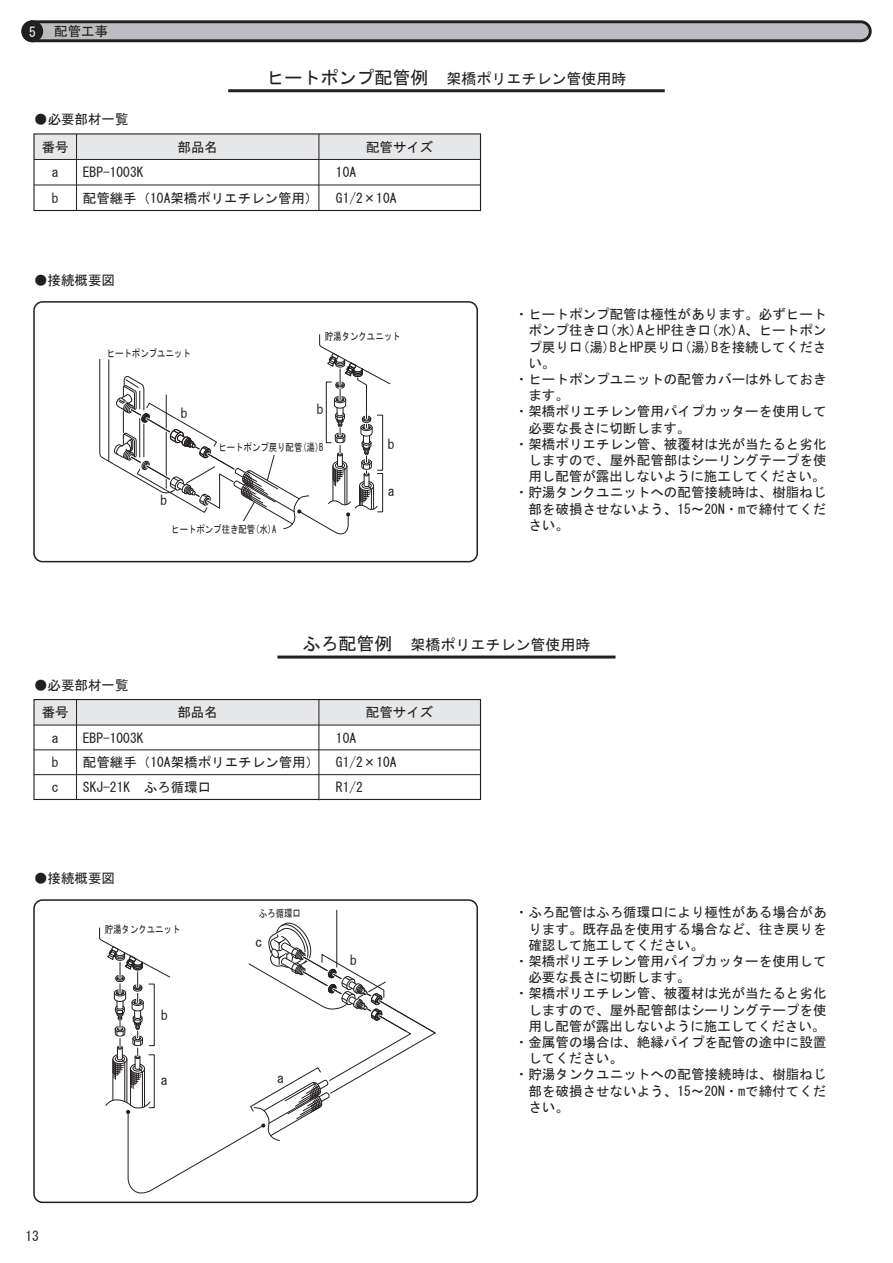
<style>
.page{position:relative;width:893px;height:1263px;background:#fff}
.page>*{position:absolute;margin:0;border:0;box-sizing:border-box;transform-origin:0 0}
.t1{font:15px "MS Gothic";color:#231f20}
.t2{font:13.5px "MS Gothic";letter-spacing:.005em;color:#231f20}
.t3{font:13.5px "MS Gothic";color:#fff}
.t4{font:10.5px "MS Gothic";color:#231f20;scale:.8 1}
.s1{font-size:18px}
</style>
<div class="page">
<hr style="left:336px;top:910px;width:1px;height:57px;background:#231f20">
<svg style="left:99px;top:919px;width:337px;height:275px"></svg>
<div style="left:34px;top:134px;width:446px;height:25px;background:#e6e7e9"></div>
<hr style="left:228px;top:89px;width:437px;height:3px;background:#231f20">
<hr style="left:34px;top:159px;width:446px;height:1px;background:#231f20">
<hr style="left:34px;top:185px;width:446px;height:1px;background:#231f20">
<hr style="left:34px;top:210px;width:446px;height:1px;background:#231f20">
<hr style="left:76px;top:134px;width:1px;height:76px;background:#231f20">
<hr style="left:319px;top:134px;width:1px;height:76px;background:#231f20">
<div style="left:33px;top:301px;width:445px;height:261px;border:2px solid #231f20;border-radius:9px"></div>
<div style="left:34px;top:699px;width:446px;height:26px;background:#e6e7e9"></div>
<hr style="left:277px;top:655px;width:339px;height:3px;background:#231f20">
<div style="left:33px;top:699px;width:448px;height:101px;border:1px solid #231f20"></div>
<hr style="left:34px;top:725px;width:446px;height:1px;background:#231f20">
<hr style="left:34px;top:749px;width:446px;height:1px;background:#231f20">
<hr style="left:76px;top:699px;width:1px;height:101px;background:#231f20">
<hr style="left:319px;top:699px;width:1px;height:101px;background:#231f20">
<div style="left:33px;top:899px;width:445px;height:304px;border:2px solid #231f20;border-radius:9px"></div>
<hr style="left:34px;top:774px;width:446px;height:1px;background:#231f20">
<svg style="left:99px;top:334px;width:292px;height:201px"></svg>
<svg style="left:23px;top:20px;width:849px;height:22px;background:#969598"></svg>
<div style="left:21px;top:20px;width:22px;height:22px;background:#231f20;border-radius:50%"></div>
<p class="t3" style="left:29px;top:25px;width:8px">5</p>
<p class="t2" style="left:54px;top:25px;width:55px">配管工事</p>
<p class="t2" style="left:34px;top:112px;width:96px">●必要部材一覧</p>
<p class="t1" style="left:266px;top:71px;width:361px"><span class="s1">ヒートポンプ配管例　</span>架橋ポリエチレン管使用時</p>
<p class="t2" style="left:42px;top:140px;width:28px">番号</p>
<p class="t2" style="left:178px;top:140px;width:42px">部品名</p>
<p class="t2" style="left:366px;top:140px;width:69px">配管サイズ</p>
<p class="t2" style="left:52px;top:165px;width:8px">a</p>
<p class="t2" style="left:83px;top:165px;width:62px">EBP-1003K</p>
<p class="t2" style="left:336px;top:165px;width:22px">10A</p>
<p class="t2" style="left:52px;top:191px;width:8px">b</p>
<p class="t2" style="left:83px;top:191px;width:237px">配管継手（10A架橋ポリエチレン管用）</p>
<p class="t2" style="left:336px;top:191px;width:62px">G1/2×10A</p>
<p class="t2" style="left:34px;top:273px;width:82px">●接続概要図</p>
<p class="t4" style="left:107px;top:348px;width:106px">ヒートポンプユニット</p>
<p class="t2" style="left:181px;top:406px;width:8px">b</p>
<p class="t2" style="left:160px;top:493px;width:8px">b</p>
<p class="t4" style="left:325px;top:331px;width:96px">貯湯タンクユニット</p>
<p class="t2" style="left:317px;top:402px;width:8px">b</p>
<p class="t4" style="left:218px;top:442px;width:143px">ヒートポンプ戻り配管(湯)B　</p>
<p class="t2" style="left:388px;top:437px;width:8px">b</p>
<p class="t2" style="left:388px;top:484px;width:8px">a</p>
<p class="t4" style="left:171px;top:524px;width:143px">ヒートポンプ往き配管(水)A　</p>
<p class="t2" style="left:515px;top:308px;width:313px">・ヒートポンプ配管は極性があります。必ずヒート</p>
<p class="t2" style="left:528px;top:324px;width:300px">ポンプ往き口(水)AとHP往き口(水)A、ヒートポン</p>
<p class="t2" style="left:528px;top:340px;width:300px">プ戻り口(湯)BとHP戻り口(湯)Bを接続してくださ</p>
<p class="t2" style="left:528px;top:356px;width:42px">い。　</p>
<p class="t2" style="left:515px;top:372px;width:313px">・ヒートポンプユニットの配管カバーは外しておき</p>
<p class="t2" style="left:528px;top:389px;width:42px">ます。</p>
<p class="t2" style="left:515px;top:405px;width:313px">・架橋ポリエチレン管用パイプカッターを使用して</p>
<p class="t2" style="left:528px;top:421px;width:163px">必要な長さに切断します。</p>
<p class="t2" style="left:515px;top:437px;width:313px">・架橋ポリエチレン管、被覆材は光が当たると劣化</p>
<p class="t2" style="left:528px;top:453px;width:300px">しますので、屋外配管部はシーリングテープを使</p>
<p class="t2" style="left:528px;top:470px;width:298px">用し配管が露出しないように施工してください。</p>
<p class="t2" style="left:515px;top:486px;width:313px">・貯湯タンクユニットへの配管接続時は、樹脂ねじ</p>
<p class="t2" style="left:528px;top:502px;width:299px">部を破損させないよう、15～20N・mで締付てくだ</p>
<p class="t2" style="left:528px;top:518px;width:42px">さい。</p>
<p class="t2" style="left:34px;top:678px;width:96px">●必要部材一覧</p>
<p class="t1" style="left:302px;top:637px;width:289px"><span class="s1">ふろ配管例　</span>架橋ポリエチレン管使用時</p>
<p class="t2" style="left:42px;top:705px;width:28px">番号</p>
<p class="t2" style="left:177px;top:705px;width:42px">部品名</p>
<p class="t2" style="left:366px;top:705px;width:69px">配管サイズ</p>
<p class="t2" style="left:52px;top:731px;width:8px">a</p>
<p class="t2" style="left:83px;top:731px;width:62px">EBP-1003K</p>
<p class="t2" style="left:336px;top:731px;width:22px">10A</p>
<p class="t2" style="left:52px;top:755px;width:8px">b</p>
<p class="t2" style="left:83px;top:755px;width:315px">配管継手（10A架橋ポリエチレン管用） G1/2×10A</p>
<p class="t2" style="left:52px;top:780px;width:8px">c</p>
<p class="t2" style="left:83px;top:780px;width:130px">SKJ-21K　ふろ循環口</p>
<p class="t2" style="left:336px;top:780px;width:28px">R1/2</p>
<p class="t2" style="left:34px;top:871px;width:82px">●接続概要図</p>
<p class="t4" style="left:105px;top:924px;width:96px">貯湯タンクユニット</p>
<p class="t2" style="left:161px;top:1008px;width:8px">b</p>
<p class="t4" style="left:259px;top:908px;width:54px">ふろ循環口</p>
<p class="t2" style="left:256px;top:935px;width:8px">c</p>
<p class="t2" style="left:161px;top:1073px;width:8px">a</p>
<p class="t2" style="left:277px;top:1071px;width:8px">a</p>
<p class="t2" style="left:350px;top:953px;width:8px">b</p>
<p class="t2" style="left:26px;top:1229px;width:15px">13</p>
<p class="t2" style="left:32px;top:1229px;width:8px">1</p>
<p class="t2" style="left:515px;top:906px;width:313px">・ふろ配管はふろ循環口により極性がある場合があ</p>
<p class="t2" style="left:528px;top:922px;width:300px">ります。既存品を使用する場合など、往き戻りを</p>
<p class="t2" style="left:528px;top:938px;width:190px">確認して施工してください。　</p>
<p class="t2" style="left:515px;top:954px;width:313px">・架橋ポリエチレン管用パイプカッターを使用して</p>
<p class="t2" style="left:528px;top:970px;width:163px">必要な長さに切断します。</p>
<p class="t2" style="left:515px;top:987px;width:313px">・架橋ポリエチレン管、被覆材は光が当たると劣化</p>
<p class="t2" style="left:528px;top:1003px;width:300px">しますので、屋外配管部はシーリングテープを使</p>
<p class="t2" style="left:528px;top:1019px;width:298px">用し配管が露出しないように施工してください。</p>
<p class="t2" style="left:515px;top:1035px;width:313px">・金属管の場合は、絶縁パイプを配管の途中に設置</p>
<p class="t2" style="left:528px;top:1051px;width:96px">してください。</p>
<p class="t2" style="left:515px;top:1068px;width:313px">・貯湯タンクユニットへの配管接続時は、樹脂ねじ</p>
<p class="t2" style="left:528px;top:1084px;width:299px">部を破損させないよう、15～20N・mで締付てくだ</p>
<p class="t2" style="left:528px;top:1100px;width:42px">さい。</p>
</div>
